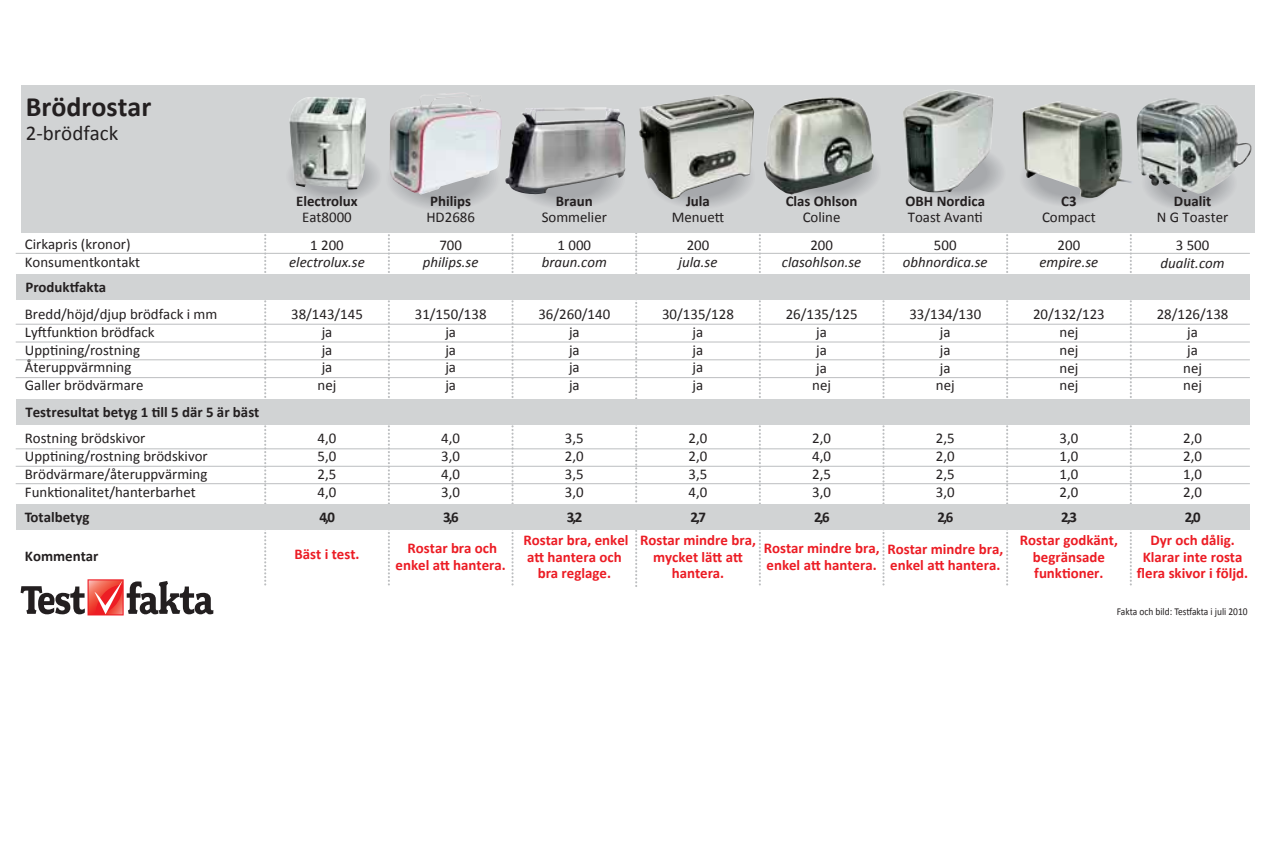
<style>
.page{position:relative;width:1262px;height:854px;background:#fff}
.page>*{position:absolute;margin:0;border:0;box-sizing:border-box;transform-origin:0 0}
.t1{font:700 28px "Calibri";color:#231f20}
.t2{font:21px "Calibri";color:#231f20}
.t3{font:14.88px/17.8px "Calibri";color:#231f20;text-align:justify}
.t4{font:700 14.88px/16.6px "Calibri";color:#ec1c24;text-align:center}
.t5{font:700 14.88px "Calibri";color:#231f20}
.t6{font:italic 14.88px "Calibri";color:#231f20}
.t7{font:10.5px "Calibri";color:#231f20;scale:.9 1}
</style>
<div class="page">
<svg style="left:388px;top:234px;width:2px;height:350px"></svg>
<svg style="left:511px;top:234px;width:2px;height:350px"></svg>
<svg style="left:635px;top:233px;width:2px;height:353px"></svg>
<svg style="left:759px;top:234px;width:2px;height:350px"></svg>
<svg style="left:882px;top:234px;width:2px;height:350px"></svg>
<svg style="left:1006px;top:234px;width:2px;height:350px"></svg>
<svg style="left:1130px;top:234px;width:2px;height:350px"></svg>
<svg style="left:264px;top:234px;width:2px;height:350px"></svg>
<hr style="left:16px;top:253px;width:1234px;height:1px;background:#bcbec0">
<hr style="left:16px;top:324px;width:1234px;height:1px;background:#bcbec0">
<hr style="left:16px;top:342px;width:1234px;height:1px;background:#bcbec0">
<hr style="left:16px;top:359px;width:1234px;height:1px;background:#bcbec0">
<hr style="left:16px;top:377px;width:1234px;height:1px;background:#bcbec0">
<hr style="left:16px;top:448px;width:1234px;height:1px;background:#bcbec0">
<hr style="left:16px;top:466px;width:1234px;height:1px;background:#bcbec0">
<hr style="left:16px;top:483px;width:1234px;height:1px;background:#bcbec0">
<svg style="left:21px;top:579px;width:192px;height:36px"></svg>
<div style="left:21px;top:85px;width:1233px;height:148px;background:#d1d3d4"></div>
<div style="left:16px;top:399px;width:1233px;height:26px;background:#d1d3d4"></div>
<div style="left:16px;top:275px;width:1233px;height:25px;background:#d1d3d4"></div>
<div style="left:16px;top:504px;width:1233px;height:25px;background:#d1d3d4"></div>
<div style="left:288px;top:150px;width:92px;height:53px;background:#cbccce;border-radius:50%"></div>
<div style="left:289px;top:151px;width:89px;height:51px;background:#c7c9cb;border-radius:50%"></div>
<div style="left:292px;top:153px;width:83px;height:47px;background:#c1c3c5;border-radius:50%"></div>
<div style="left:294px;top:154px;width:80px;height:45px;background:#bdc0c2;border-radius:50%"></div>
<div style="left:295px;top:155px;width:77px;height:43px;background:#babcbe;border-radius:50%"></div>
<div style="left:300px;top:157px;width:67px;height:39px;background:#b1b3b5;border-radius:50%"></div>
<div style="left:305px;top:160px;width:58px;height:33px;background:#a7a9ac;border-radius:50%"></div>
<div style="left:399px;top:154px;width:87px;height:50px;background:#b7b9bb;border-radius:50%"></div>
<div style="left:409px;top:159px;width:68px;height:39px;background:#a7a9ac;border-radius:50%"></div>
<svg style="left:519px;top:150px;width:98px;height:56px"></svg>
<div style="left:534px;top:158px;width:69px;height:39px;background:#a7a9ac;border-radius:50%"></div>
<div style="left:912px;top:146px;width:92px;height:54px;background:#cbccce;border-radius:50%"></div>
<div style="left:915px;top:148px;width:86px;height:50px;background:#c4c6c8;border-radius:50%"></div>
<div style="left:918px;top:149px;width:80px;height:48px;background:#bdc0c2;border-radius:50%"></div>
<div style="left:1143px;top:156px;width:92px;height:54px;background:#cbccce;border-radius:50%"></div>
<div style="left:1145px;top:157px;width:89px;height:52px;background:#c7c9cb;border-radius:50%"></div>
<div style="left:1148px;top:158px;width:82px;height:49px;background:#c1c3c5;border-radius:50%"></div>
<div style="left:1151px;top:160px;width:76px;height:46px;background:#babcbe;border-radius:50%"></div>
<div style="left:1154px;top:162px;width:70px;height:42px;background:#b4b6b8;border-radius:50%"></div>
<div style="left:1157px;top:164px;width:64px;height:38px;background:#adafb2;border-radius:50%"></div>
<div style="left:1160px;top:166px;width:58px;height:34px;background:#a7a9ac;border-radius:50%"></div>
<img style="left:1022px;top:101px;width:110px;height:98px">
<img style="left:390px;top:93px;width:111px;height:101px">
<img style="left:289px;top:97px;width:77px;height:93px">
<img style="left:1136px;top:98px;width:116px;height:96px">
<img style="left:639px;top:95px;width:115px;height:104px">
<img style="left:903px;top:90px;width:91px;height:103px">
<img style="left:505px;top:107px;width:121px;height:87px">
<img style="left:763px;top:97px;width:111px;height:98px">
<h1 class="t1" style="left:26px;top:89px;width:127px">Brödrostar</h1>
<h2 class="t2" style="left:26px;top:120px;width:94px">2-brödfack</h2>
<p class="t3" style="left:25px;top:235px;width:117px">Cirkapris (kronor)<br>Konsumentkontakt</p>
<p class="t5" style="left:25px;top:278px;width:82px">Produktfakta</p>
<p class="t3" style="left:25px;top:304px;width:194px;text-align:left">Bredd/höjd/djup brödfack i mm<br>Lyftfunktion brödfack<br>Upptining/rostning<br>Återuppvärmning<br>Galler brödvärmare</p>
<p class="t5" style="left:25px;top:403px;width:235px">Testresultat betyg 1 till 5 där 5 är bäst</p>
<p class="t3" style="left:25px;top:429px;width:184px;text-align:left">Rostning brödskivor<br>Upptining/rostning brödskivor<br>Brödvärmare/återuppvärming<br>Funktionalitet/hanterbarhet</p>
<p class="t5" style="left:25px;top:508px;width:66px">Totalbetyg</p>
<p class="t5" style="left:25px;top:547px;width:75px">Kommentar</p>
<p class="t5" style="left:296px;top:192px;width:63px">Electrolux</p>
<p class="t3" style="left:302px;top:207px;width:51px">Eat8000</p>
<p class="t3" style="left:310px;top:235px;width:35px">1 200</p>
<p class="t6" style="left:289px;top:253px;width:77px">electrolux.se</p>
<p class="t3" style="left:291px;top:304px;width:73px;text-align:center">38/143/145 ja<br>ja<br>ja<br>nej</p>
<p class="t3" style="left:318px;top:429px;width:20px">4,0<br>5,0<br>2,5<br>4,0</p>
<p class="t5" style="left:319px;top:508px;width:17px">4,0</p>
<p class="t4" style="left:295px;top:545px;width:66px">Bäst i test.</p>
<p class="t5" style="left:430px;top:192px;width:42px">Philips</p>
<p class="t3" style="left:426px;top:207px;width:50px">HD2686</p>
<p class="t5" style="left:556px;top:192px;width:38px">Braun</p>
<p class="t3" style="left:542px;top:207px;width:67px">Sommelier</p>
<p class="t5" style="left:686px;top:192px;width:25px">Jula</p>
<p class="t3" style="left:672px;top:207px;width:54px">Menuett</p>
<p class="t5" style="left:786px;top:192px;width:73px">Clas Ohlson</p>
<p class="t3" style="left:803px;top:207px;width:39px">Coline</p>
<p class="t5" style="left:905px;top:192px;width:81px">OBH Nordica</p>
<p class="t3" style="left:908px;top:207px;width:76px">Toast Avanti</p>
<p class="t5" style="left:1061px;top:192px;width:17px">C3</p>
<p class="t3" style="left:1042px;top:207px;width:55px">Compact</p>
<p class="t5" style="left:1174px;top:192px;width:39px">Dualit</p>
<p class="t3" style="left:1157px;top:207px;width:73px">N G Toaster</p>
<p class="t3" style="left:439px;top:235px;width:24px">700</p>
<p class="t6" style="left:423px;top:253px;width:57px">philips.se</p>
<p class="t3" style="left:415px;top:304px;width:73px;text-align:center">31/150/138 ja<br>ja<br>ja<br>ja</p>
<p class="t3" style="left:557px;top:235px;width:35px">1 000</p>
<p class="t6" style="left:542px;top:253px;width:67px">braun.com</p>
<p class="t3" style="left:538px;top:304px;width:73px;text-align:center">36/260/140 ja<br>ja<br>ja<br>ja</p>
<p class="t3" style="left:687px;top:235px;width:24px">200</p>
<p class="t6" style="left:678px;top:253px;width:40px">jula.se</p>
<p class="t3" style="left:662px;top:304px;width:73px;text-align:center">30/135/128 ja<br>ja<br>ja<br>ja</p>
<p class="t3" style="left:810px;top:235px;width:24px">200</p>
<p class="t6" style="left:782px;top:253px;width:81px">clasohlson.se</p>
<p class="t3" style="left:786px;top:304px;width:73px;text-align:center">26/135/125 ja<br>ja<br>ja<br>nej</p>
<p class="t3" style="left:934px;top:235px;width:24px">500</p>
<p class="t6" style="left:903px;top:253px;width:86px">obhnordica.se</p>
<p class="t3" style="left:909px;top:304px;width:73px;text-align:center">33/134/130 ja<br>ja<br>ja<br>nej</p>
<p class="t3" style="left:1057px;top:235px;width:24px">200</p>
<p class="t6" style="left:1039px;top:253px;width:60px">empire.se</p>
<p class="t3" style="left:1033px;top:304px;width:73px;text-align:center">20/132/123 nej<br>nej<br>nej<br>nej</p>
<p class="t3" style="left:1176px;top:235px;width:35px">3 500</p>
<p class="t6" style="left:1160px;top:253px;width:66px">dualit.com</p>
<p class="t3" style="left:1156px;top:304px;width:73px;text-align:center">28/126/138 ja<br>ja<br>nej<br>nej</p>
<p class="t3" style="left:441px;top:429px;width:20px">4,0<br>3,0<br>4,0<br>3,0</p>
<p class="t3" style="left:565px;top:429px;width:20px">3,5<br>2,0<br>3,5<br>3,0</p>
<p class="t3" style="left:688px;top:429px;width:20px">2,0<br>2,0<br>3,5<br>4,0</p>
<p class="t3" style="left:812px;top:429px;width:20px">2,0<br>4,0<br>2,5<br>3,0</p>
<p class="t3" style="left:936px;top:429px;width:20px">2,5<br>2,0<br>2,5<br>3,0</p>
<p class="t3" style="left:1059px;top:429px;width:20px">3,0<br>1,0<br>1,0<br>2,0</p>
<p class="t3" style="left:1183px;top:429px;width:20px">2,0<br>2,0<br>1,0<br>2,0</p>
<p class="t5" style="left:443px;top:508px;width:17px">3,6</p>
<p class="t5" style="left:567px;top:508px;width:17px">3,2</p>
<p class="t5" style="left:690px;top:508px;width:17px">2,7</p>
<p class="t5" style="left:814px;top:508px;width:17px">2,6</p>
<p class="t5" style="left:937px;top:508px;width:17px">2,6</p>
<p class="t5" style="left:1061px;top:508px;width:17px">2,3</p>
<p class="t5" style="left:1185px;top:508px;width:17px">2,0</p>
<p class="t4" style="left:396px;top:539px;width:112px">Rostar bra och enkel att hantera.</p>
<p class="t4" style="left:523px;top:531px;width:107px">Rostar bra, enkel att hantera och bra reglage.</p>
<p class="t4" style="left:640px;top:531px;width:117px">Rostar mindre bra, mycket lätt att hantera.</p>
<p class="t4" style="left:764px;top:539px;width:117px;text-align:left">Rostar mindre bra, enkel att hantera.</p>
<p class="t4" style="left:887px;top:539px;width:117px;text-align:left">Rostar mindre bra, enkel att hantera.</p>
<p class="t4" style="left:1020px;top:531px;width:99px">Rostar godkänt, begränsade funktioner.</p>
<p class="t4" style="left:1137px;top:531px;width:113px">Dyr och dålig.<br>Klarar inte rosta flera skivor i följd.</p>
<p class="t7" style="left:1117px;top:605px;width:147px">Fakta och bild: Testfakta i juli 2010</p>
</div>
